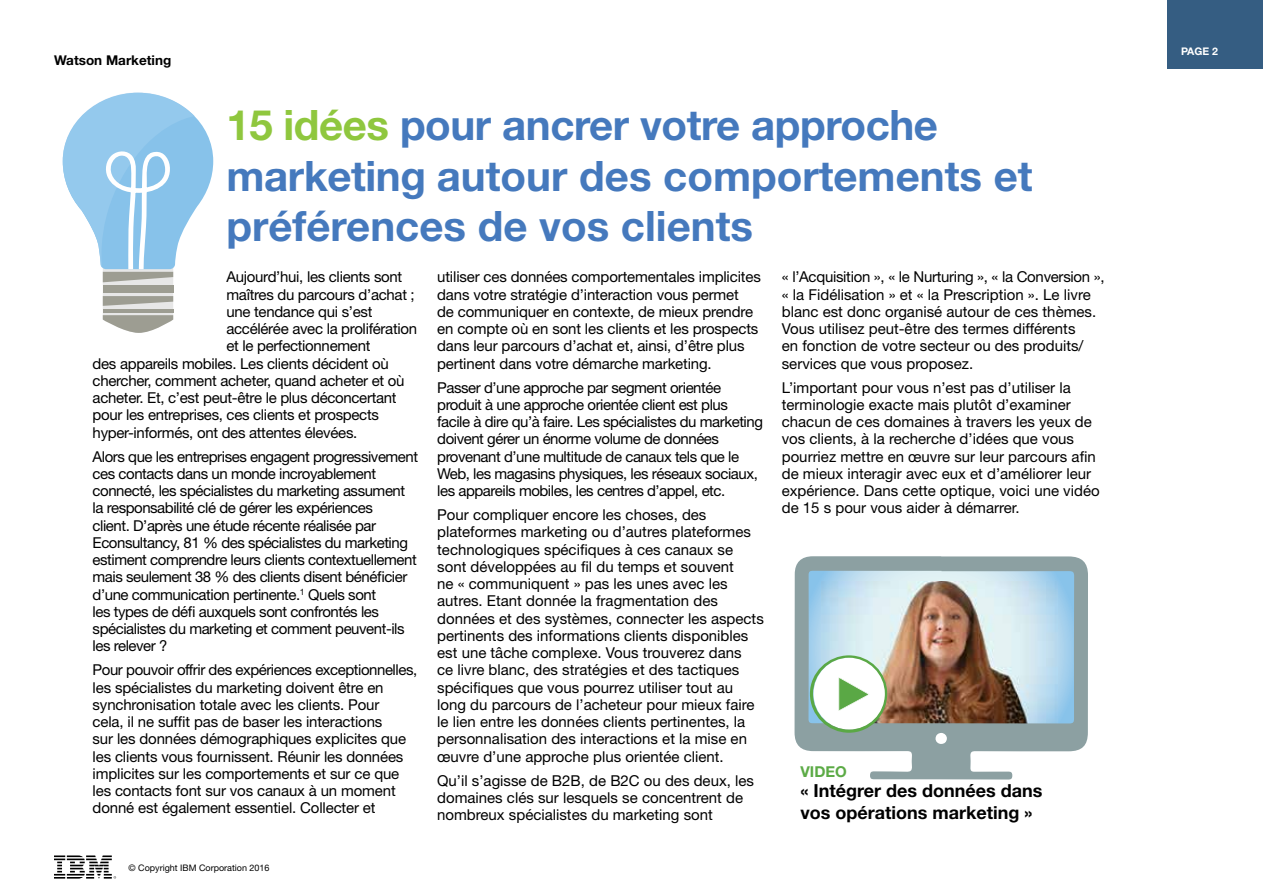
<style>
.page{position:relative;width:1263px;height:893px;background:#fff}
.page>*{position:absolute;margin:0;border:0;box-sizing:border-box;transform-origin:0 0}
.t1{font:700 42px/50.4px "Helvetica Neue";color:#4579bd}
.t2{font:700 18px/21.6px "Helvetica Neue";color:#000}
.t3{font:15px/17.2px "Helvetica Neue";letter-spacing:-.01em;color:#000}
.t4{font:15px/17.2px "Helvetica Neue";letter-spacing:-.03em;color:#000}
.t5{font:700 15px "Helvetica Neue";color:#5cab46}
.t6{font:700 13.5px "Helvetica Neue";color:#000}
.t7{font:700 10.5px "Helvetica Neue";color:#fff}
.t8{font:9px "Helvetica Neue";color:#000}
.s1{color:#8fc73e}
</style>
<div class="page">
<svg style="left:54px;top:855px;width:62px;height:24px"></svg>
<svg style="left:794px;top:556px;width:294px;height:223px;background:#aeb4b3"></svg>
<svg style="left:810px;top:655px;width:77px;height:78px"></svg>
<svg style="left:63px;top:92px;width:150px;height:241px"></svg>
<div style="left:1167px;top:0;width:96px;height:68px;background:#355d82"></div>
<p class="t6" style="left:54px;top:51px;width:119px">Watson Marketing</p>
<h1 class="t1" style="left:226px;top:99px;width:808px"><span class="s1">15 idées</span> pour ancrer votre approche marketing autour des comportements et préférences de vos clients</h1>
<p class="t3" style="left:226px;top:268px;width:177px">Aujourd’hui, les clients sont</p>
<p class="t3" style="left:226px;top:285px;width:190px">maîtres du parcours d’achat ;</p>
<p class="t3" style="left:226px;top:303px;width:147px">une tendance qui s’est</p>
<p class="t3" style="left:226px;top:320px;width:192px">accélérée avec la prolifération</p>
<p class="t3" style="left:226px;top:337px;width:146px">et le perfectionnement</p>
<p class="t3" style="left:93px;top:354px;width:298px">des appareils mobiles. Les clients décident où</p>
<p class="t3" style="left:93px;top:372px;width:313px">chercher, comment acheter, quand acheter et où</p>
<p class="t3" style="left:93px;top:389px;width:306px">acheter. Et, c’est peut-être le plus déconcertant</p>
<p class="t3" style="left:93px;top:406px;width:288px">pour les entreprises, ces clients et prospects</p>
<p class="t3" style="left:93px;top:423px;width:266px">hyper-informés, ont des attentes élevées.</p>
<p class="t4" style="left:93px;top:447px;width:327px">Alors que les entreprises engagent progressivement ces contacts dans un monde incroyablement connecté, les spécialistes du marketing assument la responsabilité clé de gérer les expériences<br>client. D’après une étude récente réalisée par Econsultancy, 81 % des spécialistes du marketing estiment comprendre leurs clients contextuellement mais seulement 38 % des clients disent bénéficier d’une communication pertinente.<sup>1</sup> Quels sont<br>les types de défi auxquels sont confrontés les spécialistes du marketing et comment peuvent-ils les relever ?</p>
<p class="t3" style="left:93px;top:661px;width:326px">Pour pouvoir offrir des expériences exceptionnelles, les spécialistes du marketing doivent être en synchronisation totale avec les clients. Pour<br>cela, il ne suffit pas de baser les interactions<br>sur les données démographiques explicites que les clients vous fournissent. Réunir les données implicites sur les comportements et sur ce que les contacts font sur vos canaux à un moment donné est également essentiel. Collecter et</p>
<p class="t8" style="left:129px;top:862px;width:143px">© Copyright IBM Corporation 2016</p>
<p class="t3" style="left:437px;top:268px;width:325px">utiliser ces données comportementales implicites dans votre stratégie d’interaction vous permet<br>de communiquer en contexte, de mieux prendre en compte où en sont les clients et les prospects dans leur parcours d’achat et, ainsi, d’être plus pertinent dans votre démarche marketing.</p>
<p class="t4" style="left:437px;top:378px;width:327px">Passer d’une approche par segment orientée produit à une approche orientée client est plus facile à dire qu’à faire. Les spécialistes du marketing doivent gérer un énorme volume de données provenant d’une multitude de canaux tels que le Web, les magasins physiques, les réseaux sociaux, les appareils mobiles, les centres d’appel, etc.</p>
<p class="t3" style="left:437px;top:506px;width:328px">Pour compliquer encore les choses, des plateformes marketing ou d’autres plateformes technologiques spécifiques à ces canaux se sont développées au fil du temps et souvent<br>ne « communiquent » pas les unes avec les autres. Etant donnée la fragmentation des données et des systèmes, connecter les aspects pertinents des informations clients disponibles est une tâche complexe. Vous trouverez dans<br>ce livre blanc, des stratégies et des tactiques spécifiques que vous pourrez utiliser tout au long du parcours de l’acheteur pour mieux faire le lien entre les données clients pertinentes, la personnalisation des interactions et la mise en œuvre d’une approche plus orientée client.</p>
<p class="t3" style="left:437px;top:771px;width:318px">Qu’il s’agisse de B2B, de B2C ou des deux, les domaines clés sur lesquels se concentrent de nombreux spécialistes du marketing sont</p>
<p class="t3" style="left:782px;top:268px;width:324px">« l’Acquisition », « le Nurturing », « la Conversion », « la Fidélisation » et « la Prescription ». Le livre blanc est donc organisé autour de ces thèmes.<br>Vous utilisez peut-être des termes différents<br>en fonction de votre secteur ou des produits/ services que vous proposez.</p>
<p class="t3" style="left:782px;top:378px;width:319px">L’important pour vous n’est pas d’utiliser la terminologie exacte mais plutôt d’examiner chacun de ces domaines à travers les yeux de vos clients, à la recherche d’idées que vous pourriez mettre en œuvre sur leur parcours afin de mieux interagir avec eux et d’améliorer leur expérience. Dans cette optique, voici une vidéo de 15 s pour vous aider à démarrer.</p>
<p class="t5" style="left:800px;top:762px;width:48px">VIDEO</p>
<p class="t2" style="left:800px;top:780px;width:244px">« Intégrer des données dans vos opérations marketing »</p>
<p class="t7" style="left:1181px;top:45px;width:38px">PAGE 2</p>
</div>
